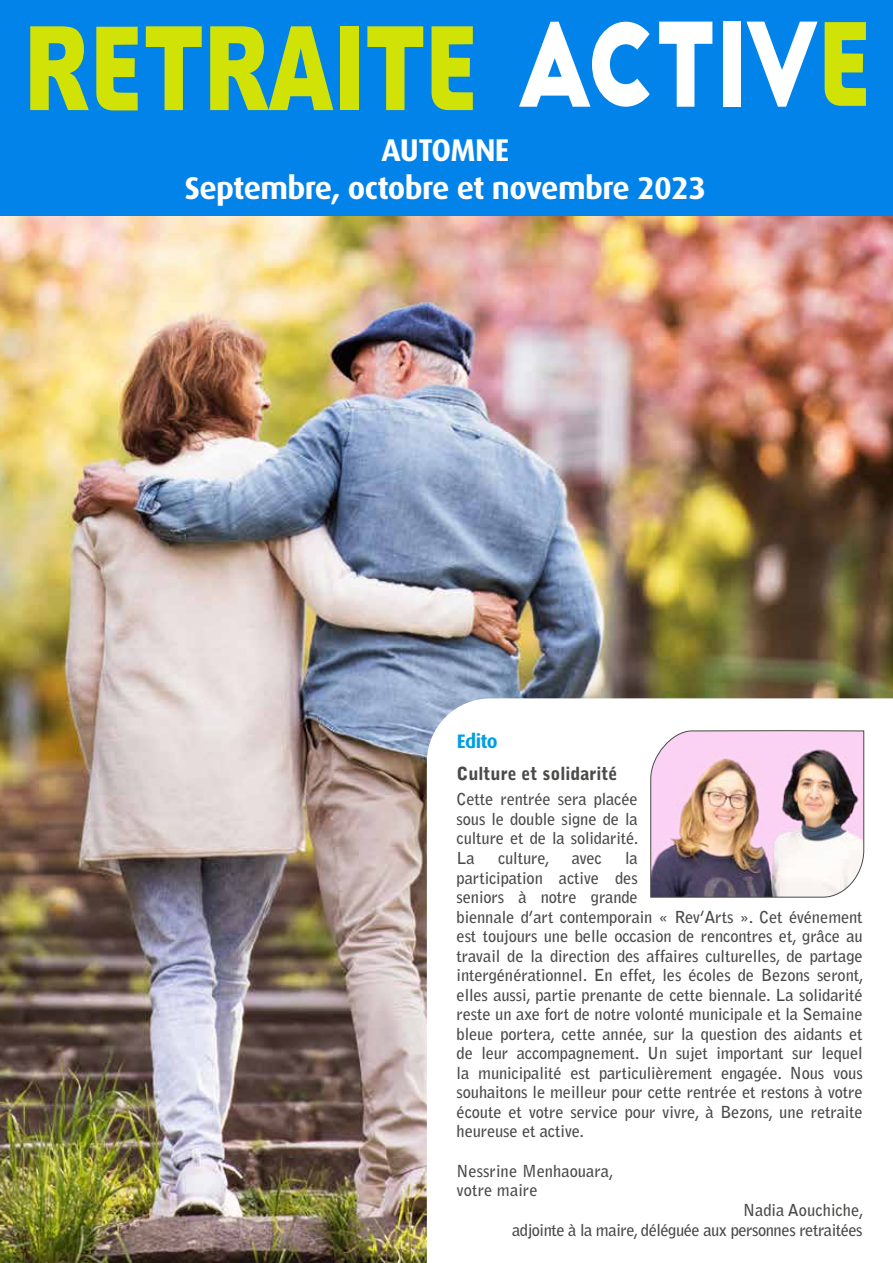
<style>
.page{position:relative;width:893px;height:1263px;background:#fff}
.page>*{position:absolute;margin:0;border:0;box-sizing:border-box;transform-origin:0 0}
.t1{font:900 117px "Arial";color:#d1e207;scale:.71 1}
.t2{font:700 31.5px/37.8px "Dax";letter-spacing:-.02em;color:#fff;text-align:center}
.t3{font:700 19.5px "Dax";letter-spacing:-.035em;color:#009fe3}
.t4{font:900 18px "Bell Gothic Std";color:#4a4a49}
.t5{font:700 16.5px/19.5px "Bell Gothic Std";letter-spacing:-.01em;color:#4a4a49}
.t6{font:700 16.5px/19.8px "Bell Gothic Std";letter-spacing:-.03em;color:#4a4a49;text-align:right}
.s1{font-family:"Big John";font-weight:400;font-size:113.4px;color:#fff}
</style>
<div class="page">
<img style="left:0;top:215px;width:893px;height:1048px">
<div style="left:0;top:0;width:893px;height:215px;background:#0283e9"></div>
<svg style="left:96px;top:27px;width:42px;height:83px"></svg>
<svg style="left:431px;top:26px;width:42px;height:84px"></svg>
<svg style="left:825px;top:22px;width:41px;height:84px"></svg>
<svg style="left:427px;top:698px;width:466px;height:565px"></svg>
<img style="left:650px;top:730px;width:214px;height:167px">
<h1 class="t1" style="left:24px;top:-17px;width:1120px">R TRAIT <span class="s1">ACTIV</span></h1>
<h2 class="t2" style="left:185px;top:131px;width:523px">AUTOMNE<br>Septembre, octobre et novembre 2023</h2>
<p class="t3" style="left:457px;top:731px;width:42px">Edito</p>
<p class="t4" style="left:457px;top:763px;width:162px">Culture et solidarité</p>
<p class="t5" style="left:457px;top:790px;width:183px;text-align:justify">Cette rentrée sera placée sous le double signe de la culture et de la solidarité.<br>La</p>
<p class="t5" style="left:457px;top:848px;width:409px;text-indent:168px">la<br>participation active des<br>seniors à notre grande<br>biennale d’art contemporain « Rev’Arts ». Cet événement est toujours une belle occasion de rencontres et, grâce au travail de la direction des affaires culturelles, de partage intergénérationnel. En effet, les écoles de Bezons seront, elles aussi, partie prenante de cette biennale. La solidarité reste un axe fort de notre volonté municipale et la Semaine bleue portera, cette année, sur la question des aidants et de leur accompagnement. Un sujet important sur lequel la municipalité est particulièrement engagée. Nous vous souhaitons le meilleur pour cette rentrée et restons à votre écoute et votre service pour vivre, à Bezons, une retraite heureuse et active.</p>
<p class="t5" style="left:457px;top:1161px;width:159px">Nessrine Menhaouara, votre maire</p>
<p class="t6" style="left:512px;top:1200px;width:353px">Nadia Aouchiche,<br>adjointe à la maire, déléguée aux personnes retraitées</p>
<p class="t5" style="left:498px;top:848px;width:53px">culture,</p>
<p class="t5" style="left:572px;top:848px;width:31px">avec</p>
</div>
